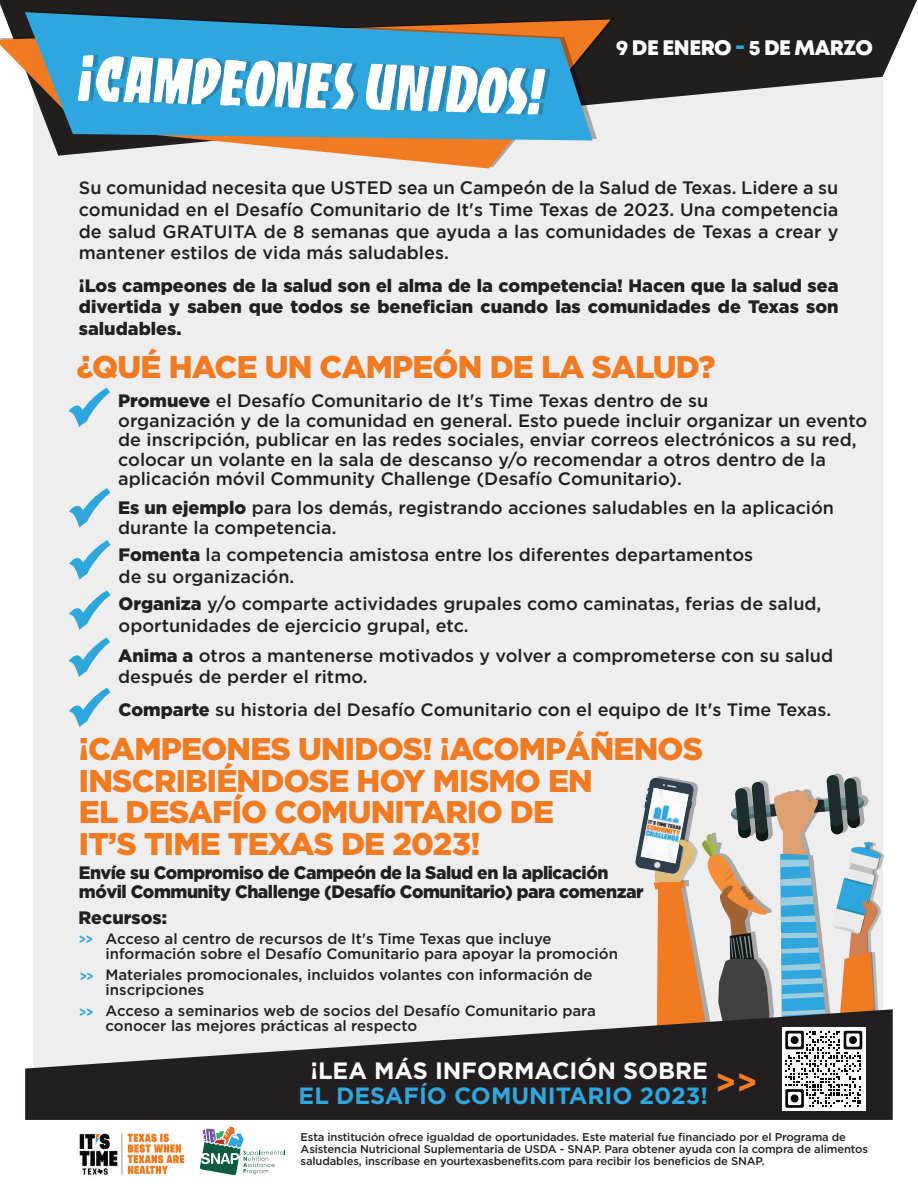
<style>
.page{position:relative;width:918px;height:1188px;background:#fff}
.page>*{position:absolute;margin:0;border:0;box-sizing:border-box;transform-origin:0 0}
.t1{font:900 31.35px/31.5px "Gotham";letter-spacing:-.025em;color:#f17b22}
.t2{font:700 23.55px/25.3px "Gotham";color:#2fa6de}
.t3{font:21px "Mont Heavy DEMO";letter-spacing:-.025em;color:#fff}
.t4{font:500 18px/21.6px "Gotham";color:#231f20}
.t5{font:900 18px/21.6px "Gotham";letter-spacing:-.025em;color:#231f20;text-align:justify}
.t6{font:900 18px "Gotham";color:#231f20}
.t7{font:500 15px/15px "Gotham";color:#231f20}
.t8{font:700 13.65px "Gotham";color:#2fa6de;scale:.82 1}
.t9{font:500 11.25px/12px "Gotham";letter-spacing:-.015em;color:#231f20}
.s1{color:#2fa6de}
.s2{font-weight:900}
.s3{color:#fff}
</style>
<div class="page">
<div style="left:33px;top:37px;width:850px;height:1063px;background:#eeeeef"></div>
<svg style="left:0;top:0;width:917px;height:103px;fill:#211e1e"></svg>
<svg style="left:0;top:19px;width:611px;height:149px"></svg>
<svg style="left:25px;top:12px;width:568px;height:129px;background:#448ba9"></svg>
<svg style="left:68px;top:387px;width:42px;height:40px"></svg>
<svg style="left:69px;top:488px;width:42px;height:40px"></svg>
<svg style="left:68px;top:540px;width:43px;height:187px"></svg>
<svg style="left:25px;top:1009px;width:868px;height:111px;fill:#231f20"></svg>
<div style="left:782px;top:1027px;width:84px;height:84px;background:#fff"></div>
<svg style="left:635px;top:774px;width:249px;height:334px"></svg>
<div style="left:791px;top:1036px;width:8px;height:8px;background:#050504;border-radius:50%"></div>
<div style="left:849px;top:1036px;width:8px;height:8px;background:#050504;border-radius:50%"></div>
<div style="left:791px;top:1094px;width:8px;height:8px;background:#050504;border-radius:50%"></div>
<svg style="left:200px;top:1126px;width:85px;height:49px"></svg>
<img style="left:79px;top:1133px;width:106px;height:42px">
<svg style="left:366px;top:64px;width:184px;height:51px;background:#a7d3e8"></svg>
<svg style="left:78px;top:55px;width:280px;height:55px;background:#9fd1e8"></svg>
<p class="t3" style="left:616px;top:36px;width:258px">9 DE ENERO <span class="s1">-</span> 5 DE MARZO</p>
<p class="t4" style="left:79px;top:177px;width:761px;text-align:justify">Su comunidad necesita que USTED sea un Campeón de la Salud de Texas. Lidere a su comunidad en el Desafío Comunitario de It's Time Texas de 2023. Una competencia de salud GRATUITA de 8 semanas que ayuda a las comunidades de Texas a crear y mantener estilos de vida más saludables.</p>
<p class="t5" style="left:79px;top:274px;width:761px">¡Los campeones de la salud son el alma de la competencia! Hacen que la salud sea divertida y saben que todos se benefician cuando las comunidades de Texas son saludables.</p>
<h1 class="t1" style="left:77px;top:350px;width:640px">¿QUÉ HACE UN CAMPEÓN DE LA SALUD?</h1>
<p class="t4" style="left:118px;top:391px;width:751px;line-height:19.5px"><span class="s2">Promueve</span> el Desafío Comunitario de It's Time Texas dentro de su<br>organización y de la comunidad en general. Esto puede incluir organizar un evento de inscripción, publicar en las redes sociales, enviar correos electrónicos a su red, colocar un volante en la sala de descanso y/o recomendar a otros dentro de la aplicación móvil Community Challenge (Desafío Comunitario).</p>
<p class="t4" style="left:118px;top:498px;width:717px;line-height:19.5px"><span class="s2">Es un ejemplo</span> para los demás, registrando acciones saludables en la aplicación durante la competencia.</p>
<p class="t4" style="left:119px;top:544px;width:636px"><span class="s2">Fomenta</span> la competencia amistosa entre los diferentes departamentos de su organización.</p>
<p class="t4" style="left:119px;top:593px;width:704px"><span class="s2">Organiza</span> y/o comparte actividades grupales como caminatas, ferias de salud, oportunidades de ejercicio grupal, etc.</p>
<p class="t4" style="left:118px;top:644px;width:716px"><span class="s2">Anima a</span> otros a mantenerse motivados y volver a comprometerse con su salud después de perder el ritmo.</p>
<p class="t4" style="left:119px;top:699px;width:714px"><span class="s2">Comparte</span> su historia del Desafío Comunitario con el equipo de It's Time Texas.</p>
<h1 class="t1" style="left:79px;top:733px;width:626px">¡CAMPEONES UNIDOS! ¡ACOMPÁÑENOS<br>INSCRIBIÉNDOSE HOY MISMO EN<br>EL DESAFÍO COMUNITARIO DE<br>IT’S TIME TEXAS DE 2023!</h1>
<p class="t5" style="left:79px;top:862px;width:566px;line-height:19.5px">Envíe su Compromiso de Campeón de la Salud en la aplicación móvil Community Challenge (Desafío Comunitario) para comenzar</p>
<p class="t6" style="left:78px;top:907px;width:90px">Recursos:</p>
<p class="t8" style="left:79px;top:930px;width:19px">&gt;&gt;</p>
<p class="t8" style="left:80px;top:967px;width:19px">&gt;&gt;</p>
<p class="t8" style="left:79px;top:1003px;width:19px">&gt;&gt;</p>
<p class="t7" style="left:106px;top:931px;width:514px">Acceso al centro de recursos de It's Time Texas que incluye información sobre el Desafío Comunitario para apoyar la promoción</p>
<p class="t7" style="left:106px;top:967px;width:489px">Materiales promocionales, incluidos volantes con información de inscripciones</p>
<p class="t7" style="left:106px;top:1003px;width:492px">Acceso a seminarios web de socios del Desafío Comunitario para conocer las mejores prácticas al respecto</p>
<h2 class="t2" style="left:299px;top:1058px;width:460px;text-indent:12px"><span class="s3">¡LEA MÁS INFORMACIÓN SOBRE<br></span>EL DESAFÍO COMUNITARIO 2023! <sup>&gt;&gt;</sup></h2>
<p class="t9" style="left:301px;top:1131px;width:569px">Esta institución ofrece igualdad de oportunidades. Este material fue financiado por el Programa de<br>Asistencia Nutricional Suplementaria de USDA - SNAP. Para obtener ayuda con la compra de alimentos saludables, inscríbase en yourtexasbenefits.com para recibir los beneficios de SNAP.</p>
</div>
